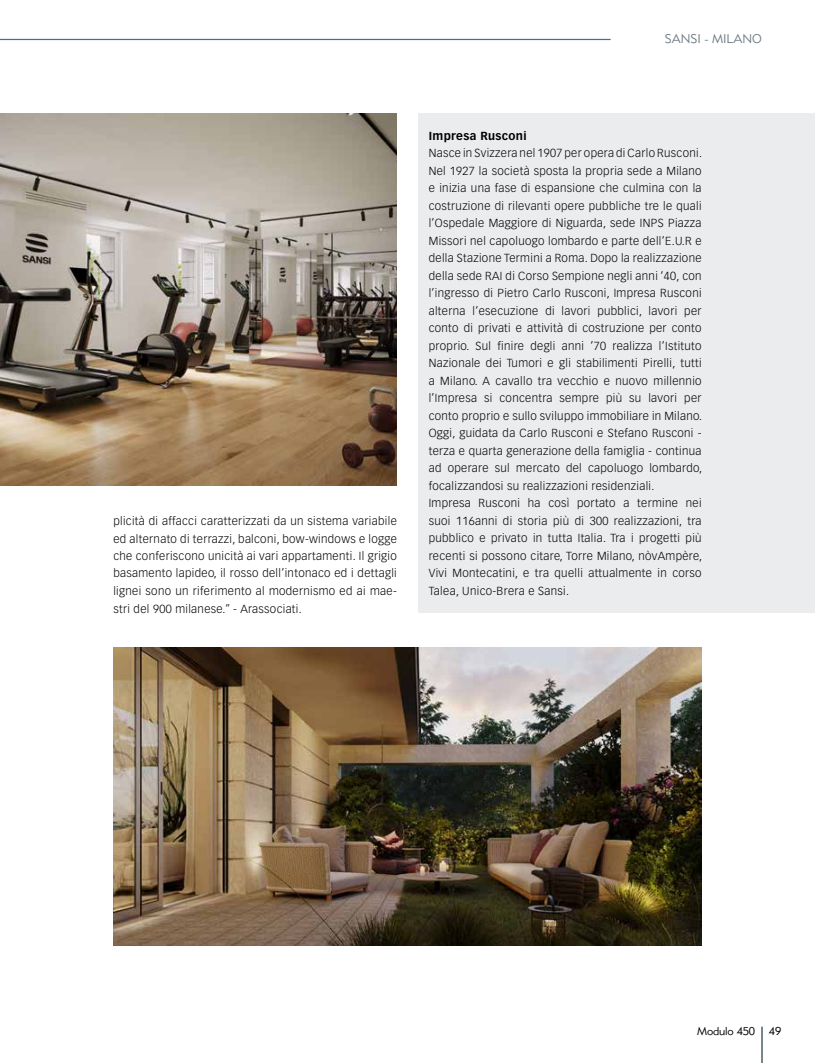
<style>
.page{position:relative;width:815px;height:1063px;background:#fff}
.page>*{position:absolute;margin:0;border:0;box-sizing:border-box;transform-origin:0 0}
.t1{font:12.5px "Metro Lite LT Two";color:#717e86}
.t2{font:300 11.5px/17.5px "Vectora LT Std";letter-spacing:.03em;color:#000}
.t3{font:700 11.5px "Vectora LT Std";letter-spacing:.03em;color:#000}
.t4{font:11.25px "Metro Lite LT Two";letter-spacing:-.015em;color:#000}
</style>
<div class="page">
<hr style="left:761px;top:1027px;width:2px;height:36px;background:#717e86">
<div style="left:418px;top:113px;width:397px;height:500px;background:#eaecee"></div>
<img style="left:113px;top:648px;width:589px;height:297px">
<img style="left:0;top:113px;width:397px;height:373px">
<hr style="left:0;top:39px;width:611px;height:1px;background:#3f6cb3">
<p class="t1" style="left:665px;top:31px;width:99px">SANSI - MILANO</p>
<p class="t2" style="left:113px;top:512px;width:285px;text-align:justify">plicità di affacci caratterizzati da un sistema variabile ed alternato di terrazzi, balconi, bow-windows e logge che conferiscono unicità ai vari appartamenti. Il grigio basamento lapideo, il rosso dell’intonaco ed i dettagli lignei sono un riferimento al modernismo ed ai mae&shy;stri del 900 milanese.” - Arassociati.</p>
<p class="t3" style="left:429px;top:129px;width:99px">Impresa Rusconi</p>
<p class="t2" style="left:429px;top:145px;width:275px">Nasce in Svizzera nel 1907 per opera di Carlo Rusconi.<br>Nel 1927 la società sposta la propria sede a Milano e inizia una fase di espansione che culmina con la costruzione di rilevanti opere pubbliche tre le quali l’Ospedale Maggiore di Niguarda, sede INPS Piazza Missori nel capoluogo lombardo e parte dell’E.U.R e della Stazione Termini a Roma. Dopo la realizzazione della sede RAI di Corso Sempione negli anni ‘40, con l’ingresso di Pietro Carlo Rusconi, Impresa Rusconi alterna l’esecuzione di lavori pubblici, lavori per conto di privati e attività di costruzione per conto proprio. Sul finire degli anni ’70 realizza l’Istituto Nazionale dei Tumori e gli stabilimenti Pirelli, tutti a Milano. A cavallo tra vecchio e nuovo millennio l’Impresa si concentra sempre più su lavori per conto proprio e sullo sviluppo immobiliare in Milano.<br>Oggi, guidata da Carlo Rusconi e Stefano Rusconi - terza e quarta generazione della famiglia - continua ad operare sul mercato del capoluogo lombardo, focalizzandosi su realizzazioni residenziali.<br>Impresa Rusconi ha così portato a termine nei suoi 116anni di storia più di 300 realizzazioni, tra pubblico e privato in tutta Italia. Tra i progetti più recenti si possono citare, Torre Milano, nòvAmpère, Vivi Montecatini, e tra quelli attualmente in corso Talea, Unico-Brera e Sansi.</p>
<p class="t4" style="left:697px;top:1025px;width:86px">Modulo 450 49</p>
</div>
